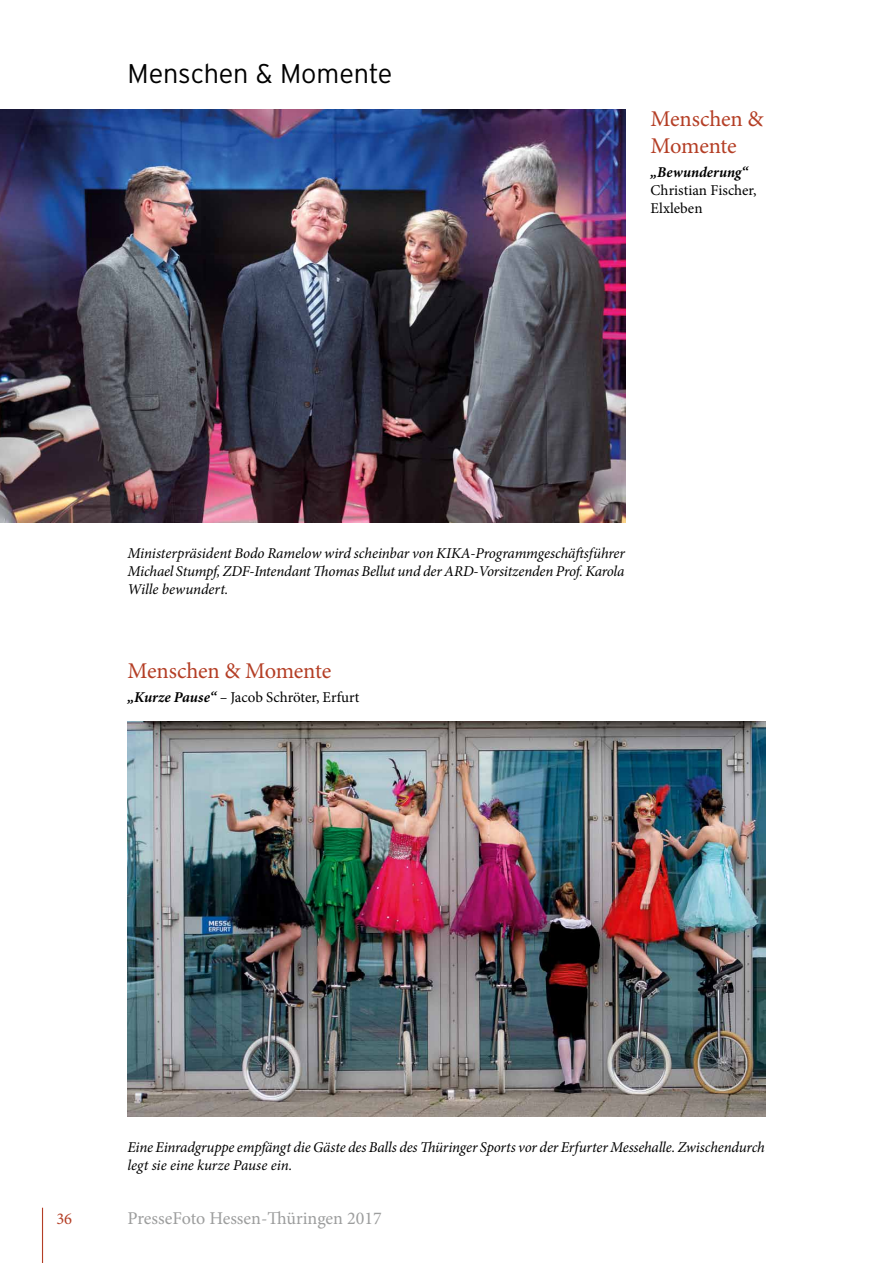
<style>
.page{position:relative;width:893px;height:1263px;background:#fff}
.page>*{position:absolute;margin:0;border:0;box-sizing:border-box;transform-origin:0 0}
.t1{font:300 27px "Interstate";letter-spacing:-.01em;color:#000}
.t2{font:22.5px/27px "Minion Pro";letter-spacing:-.01em;color:#b43e25}
.t3{font:18px "Minion Pro";color:#9c9d9d}
.t4{font:16.5px "Minion Pro";color:#b43e25}
.t5{font:italic 15px/18px "Minion Pro";letter-spacing:-.015em;color:#000;text-align:justify}
.t6{font:15px/18px "Minion Pro";color:#000}
.t7{font:italic 700 15px "Minion Pro";letter-spacing:.005em;color:#000}
.s1{font-weight:700;font-style:italic}
.s2{font-style:italic}
</style>
<div class="page">
<hr style="left:42px;top:1208px;width:1px;height:55px;background:#b43e25">
<img style="left:0;top:110px;width:625px;height:412px">
<img style="left:128px;top:722px;width:637px;height:394px">
<h1 class="t1" style="left:128px;top:58px;width:266px">Menschen &amp; Momente</h1>
<h2 class="t2" style="left:651px;top:105px;width:114px">Menschen &amp;<br>Momente</h2>
<p class="t7" style="left:651px;top:162px;width:99px">„Bewunderung“</p>
<p class="t6" style="left:651px;top:182px;width:108px">Christian Fischer,<br>Elxleben</p>
<p class="t5" style="left:128px;top:544px;width:499px">Ministerpräsident Bodo Ramelow wird scheinbar von KIKA-Programmgeschäftsführer Michael Stumpf, ZDF-Intendant Thomas Bellut und der ARD-Vorsitzenden Prof. Karola Wille bewundert.</p>
<h2 class="t2" style="left:128px;top:657px;width:205px">Menschen &amp; Momente</h2>
<p class="t6" style="left:128px;top:688px;width:233px"><span class="s1">„Kurze Pause“</span> <span class="s2">–</span> Jacob Schröter, Erfurt</p>
<p class="t5" style="left:128px;top:1138px;width:639px">Eine Einradgruppe empfängt die Gäste des Balls des Thüringer Sports vor der Erfurter Messehalle. Zwischendurch legt sie eine kurze Pause ein.</p>
<p class="t4" style="left:56px;top:1208px;width:17px">36</p>
<p class="t3" style="left:128px;top:1206px;width:256px">PresseFoto Hessen-Thüringen 2017</p>
</div>
